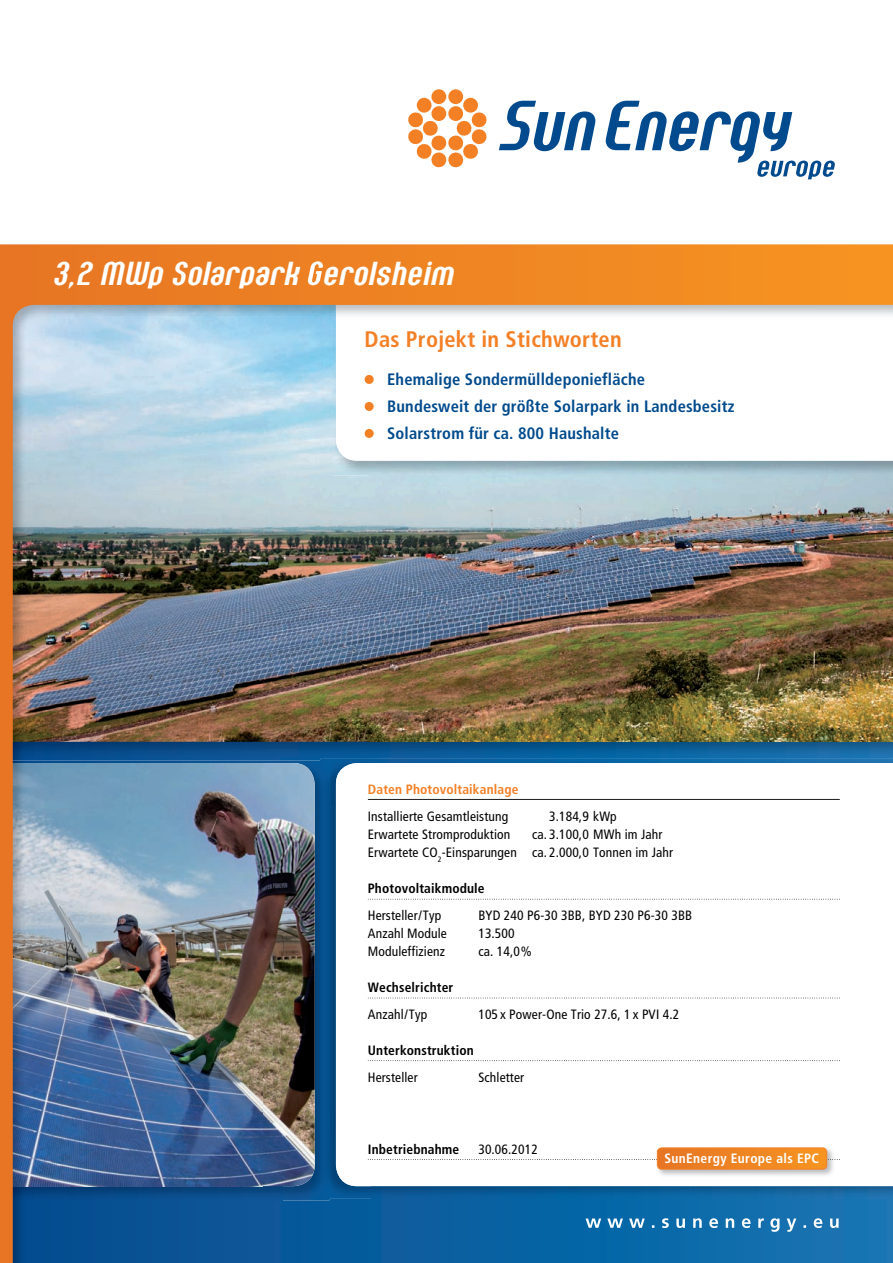
<style>
.page{position:relative;width:893px;height:1263px;background:#fff}
.page>*{position:absolute;margin:0;border:0;box-sizing:border-box;transform-origin:0 0}
.t1{font:italic 700 27px "Seebad LT Std";color:#fff}
.t2{font:700 condensed 22.5px "Frutiger";letter-spacing:.01em;color:#f48026}
.t3{font:700 condensed 16.5px/27px "Frutiger";letter-spacing:.01em;color:#004a8d}
.t4{font:condensed 13.5px/18px "Frutiger";letter-spacing:.01em;color:#000001}
.t5{font:700 condensed 13.5px "Frutiger";letter-spacing:.01em;color:#000001}
.t6{font:700 condensed 13.5px "Frutiger";letter-spacing:.01em;color:#f48026}
.t7{font:700 condensed 13.5px "Frutiger";letter-spacing:.025em;color:#fff}
</style>
<div class="page">
<img style="left:0;top:244px;width:893px;height:1019px">
<div style="left:365px;top:375px;width:9px;height:9px;background:#f48026;border-radius:50%"></div>
<div style="left:365px;top:402px;width:9px;height:9px;background:#f48026;border-radius:50%"></div>
<div style="left:365px;top:429px;width:9px;height:9px;background:#f48026;border-radius:50%"></div>
<svg style="left:308px;top:261px;width:15px;height:24px"></svg>
<img style="left:655px;top:1146px;width:180px;height:31px">
<svg style="left:368px;top:1148px;width:472px;height:21px"></svg>
<div style="left:657px;top:1147px;width:170px;height:22px;border:1px solid #f48026;border-radius:4px"></div>
<div style="left:463px;top:98px;width:15px;height:15px;background:#f48026;border-radius:50%"></div>
<div style="left:417px;top:98px;width:15px;height:15px;background:#f48026;border-radius:50%"></div>
<div style="left:448px;top:89px;width:15px;height:15px;background:#f48026;border-radius:50%"></div>
<div style="left:431px;top:89px;width:15px;height:15px;background:#f48026;border-radius:50%"></div>
<svg style="left:448px;top:106px;width:15px;height:15px"></svg>
<svg style="left:431px;top:106px;width:15px;height:15px"></svg>
<svg style="left:408px;top:111px;width:79px;height:57px"></svg>
<svg style="left:606px;top:101px;width:229px;height:78px"></svg>
<svg style="left:499px;top:101px;width:96px;height:50px"></svg>
<h1 class="t1" style="left:53px;top:260px;width:403px">3,2 MWp Solarpark erolsheim</h1>
<h2 class="t2" style="left:365px;top:326px;width:259px">Das Projekt in Stichworten</h2>
<p class="t3" style="left:387px;top:365px;width:349px">Ehemalige Sondermülldeponiefläche<br>Bundesweit der größte Solarpark in Landesbesitz<br>Solarstrom für ca. 800 Haushalte</p>
<p class="t6" style="left:368px;top:781px;width:152px">Daten Photovoltaikanlage</p>
<p class="t4" style="left:368px;top:808px;width:142px">Installierte Gesamtleistung</p>
<p class="t4" style="left:549px;top:808px;width:69px">3.184,9 kWp</p>
<p class="t4" style="left:368px;top:826px;width:144px">Erwartete Stromproduktion</p>
<p class="t4" style="left:368px;top:826px;width:307px;text-indent:164px">ca. 3.100,0 MWh im Jahr<br>Erwartete CO<sub>2</sub>-Einsparungen ca. 2.000,0 Tonnen im Jahr</p>
<p class="t5" style="left:368px;top:880px;width:118px">Photovoltaikmodule</p>
<p class="t4" style="left:368px;top:907px;width:75px">Hersteller / Typ</p>
<p class="t4" style="left:478px;top:907px;width:215px">BYD 240 P6-30 3BB, BYD 230 P6-30 3BB</p>
<p class="t4" style="left:368px;top:925px;width:81px">Anzahl Module</p>
<p class="t4" style="left:478px;top:925px;width:38px">13.500</p>
<p class="t4" style="left:368px;top:943px;width:79px">Moduleffizienz</p>
<p class="t4" style="left:478px;top:943px;width:55px">ca. 14,0 %</p>
<p class="t5" style="left:368px;top:979px;width:87px">Wechselrichter</p>
<p class="t4" style="left:368px;top:1006px;width:61px">Anzahl / Typ</p>
<p class="t4" style="left:478px;top:1006px;width:202px">105 x Power-One Trio 27.6, 1 x PVI 4.2</p>
<p class="t5" style="left:368px;top:1042px;width:107px">Unterkonstruktion</p>
<p class="t4" style="left:368px;top:1069px;width:51px">Hersteller</p>
<p class="t4" style="left:478px;top:1069px;width:47px">Schletter</p>
<p class="t5" style="left:368px;top:1141px;width:93px">Inbetriebnahme</p>
<p class="t4" style="left:478px;top:1141px;width:61px">30.06.2012</p>
<p class="t7" style="left:664px;top:1150px;width:156px">SunEnergy Europe als EPC</p>
</div>
